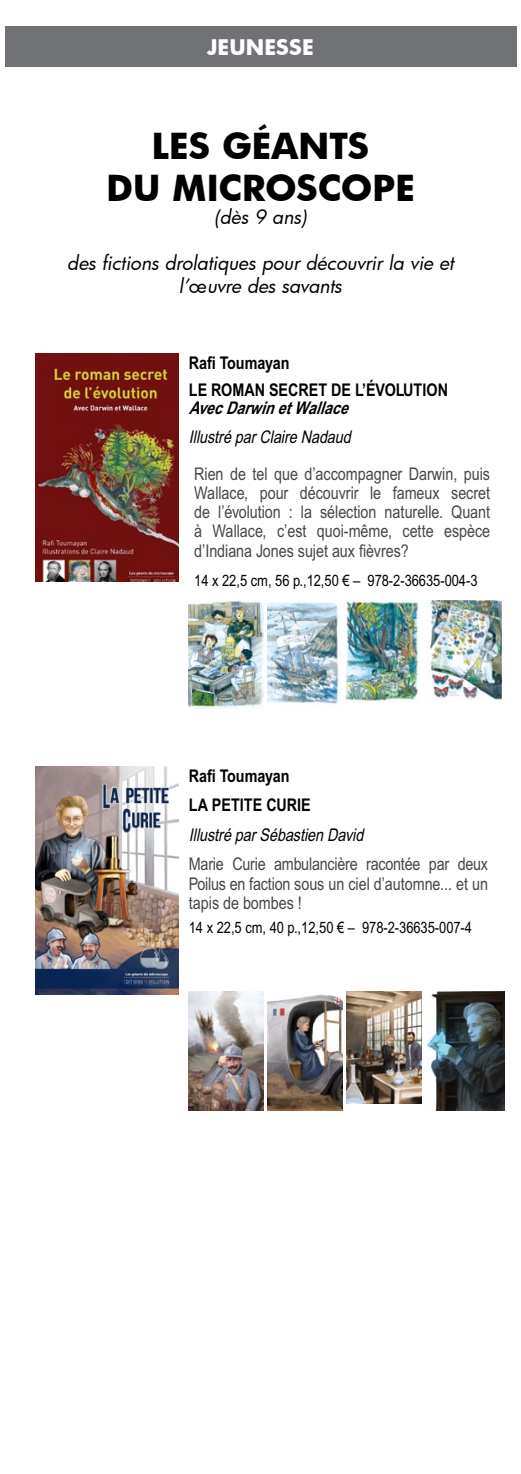
<style>
.page{position:relative;width:521px;height:1474px;background:#fff}
.page>*{position:absolute;margin:0;border:0;box-sizing:border-box;transform-origin:0 0}
.t1{font:700 35px/42px "Futura";color:#000;text-align:center}
.t2{font:700 21px "Futura";color:#fff}
.t3{font:italic 19.25px/23.1px "Futura";letter-spacing:-.005em;color:#000;text-align:center}
.t4{font:17.5px/19.2px "Arial Narrow MT Pro";color:#464547;text-align:justify}
.t5{font:700 17.5px/27.5px "Arial Narrow MT Pro";color:#000}
.t6{font:italic 17.5px "Arial Narrow MT Pro";color:#000}
.t7{font:italic 700 17.5px "Arial Narrow MT Pro";color:#000}
.t8{font:15.75px "Arial Narrow MT Pro";color:#000}
.s1{font-style:normal}
</style>
<div class="page">
<div style="left:5px;top:27px;width:511px;height:40px;background:#717275"></div>
<img style="left:35px;top:353px;width:144px;height:228px">
<img style="left:188px;top:600px;width:75px;height:108px">
<img style="left:267px;top:602px;width:74px;height:102px">
<img style="left:346px;top:600px;width:74px;height:102px">
<img style="left:429px;top:600px;width:72px;height:103px">
<img style="left:35px;top:766px;width:144px;height:228px">
<img style="left:189px;top:991px;width:74px;height:119px">
<img style="left:267px;top:994px;width:75px;height:116px">
<img style="left:346px;top:991px;width:75px;height:112px">
<img style="left:428px;top:991px;width:76px;height:119px">
<p class="t2" style="left:207px;top:32px;width:108px">JEUNESSE</p>
<h1 class="t1" style="left:106px;top:124px;width:306px">LES GÉANTS<br>DU MICROSCOPE</h1>
<p class="t3" style="left:214px;top:205px;width:94px">(dès 9 ans)</p>
<p class="t3" style="left:67px;top:251px;width:388px">des fictions drolatiques pour découvrir la vie et l’<span class="s1">œ</span>uvre des savants</p>
<p class="t5" style="left:189px;top:349px;width:261px">RAFI TOUMAYAN<br>LE ROMAN SECRET DE L’ÉVOLUTION</p>
<p class="t7" style="left:189px;top:397px;width:167px">AvecDarwinetWallace</p>
<p class="t6" style="left:189px;top:426px;width:168px">Illustré parClaire Nadaud</p>
<p class="t4" style="left:194px;top:464px;width:297px">Rien de tel que d’accompagner Darwin, puis Wallace, pour découvrir le fameux secret de l’évolution : la sélection naturelle. Quant à Wallace, c’est quoi-même, cette espèce d’Indiana Jones sujet aux fièvres?</p>
<p class="t8" style="left:194px;top:570px;width:285px">14 x 22,5 cm, 56 p.,12,50 € – 978-2-36635-004-3</p>
<p class="t5" style="left:189px;top:760px;width:124px;line-height:29.8px">RAFI TOUMAYAN<br>LA PETITE CURIE</p>
<p class="t6" style="left:189px;top:824px;width:180px">Illustré parSébastien David</p>
<p class="t4" style="left:189px;top:854px;width:301px">Marie Curie ambulancière racontée par deux Poilus en faction sous un ciel d’automne... et un tapis de bombes !</p>
<p class="t8" style="left:189px;top:917px;width:285px">14 x 22,5 cm, 40 p.,12,50 € – 978-2-36635-007-4</p>
</div>
